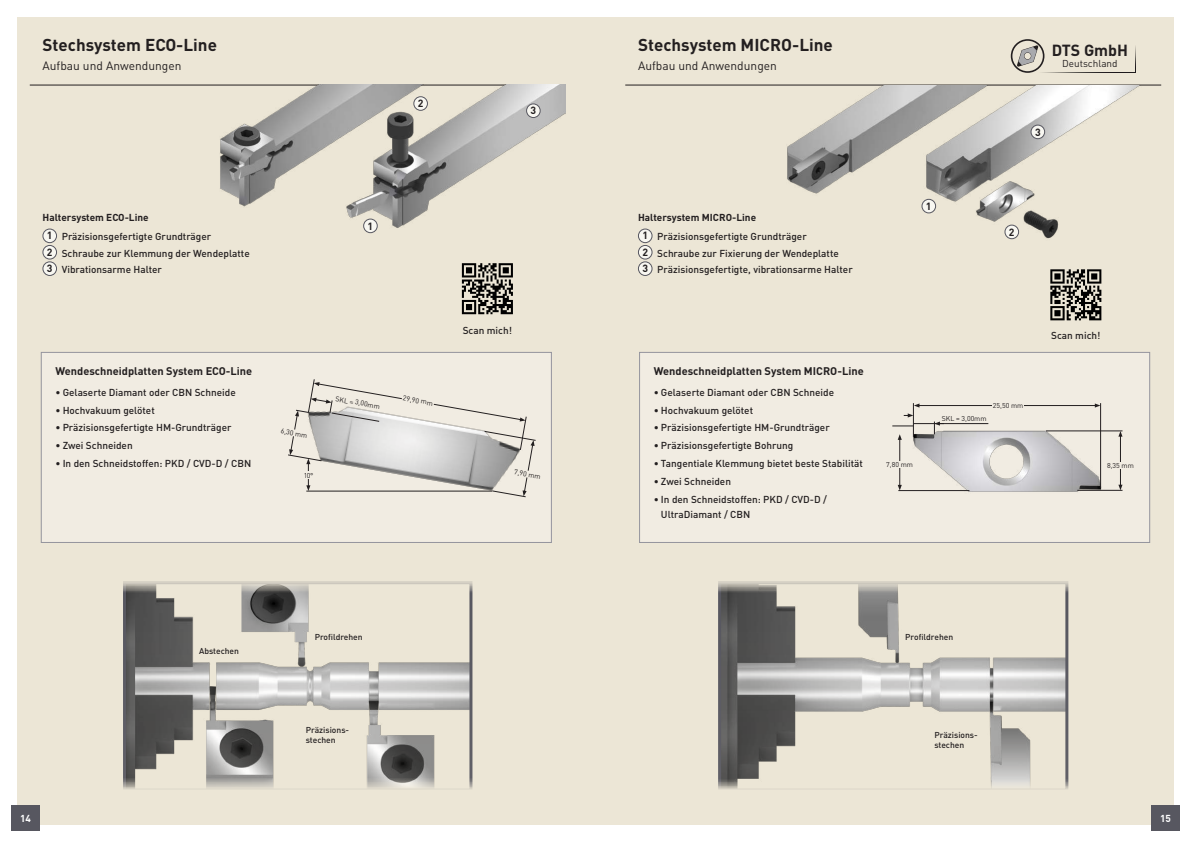
<style>
.page{position:relative;width:1191px;height:842px;background:#fff}
.page>*{position:absolute;margin:0;border:0;box-sizing:border-box;transform-origin:0 0}
.t1{font:700 17px "DIN Pro";color:#231f20}
.t2{font:700 15.9px "DIN Pro";color:#231f20}
.t3{font:12px "DIN Pro";color:#231f20}
.t4{font:700 11px "DIN Pro";color:#231f20}
.t5{font:700 10.4px "DIN Pro";color:#231f20}
.t6{font:500 10px/19.2px "DIN Pro";color:#231f20}
.t7{font:700 10px "DIN Pro";color:#fff}
.t8{font:9.9px "DIN Pro";color:#231f20}
.t9{font:500 8.5px/10.2px "DIN Pro";color:#231f20}
.t10{font:7px "DIN Pro";color:#231f20}
.s1{font-weight:700}
.s2{font-weight:700;font-size:10.4px}
</style>
<div class="page">
<div style="left:17px;top:17px;width:1157px;height:808px;background:#ece6d6"></div>
<div style="left:1151px;top:805px;width:28px;height:26px;background:#575760"></div>
<div style="left:11px;top:805px;width:29px;height:26px;background:#575760"></div>
<svg style="left:1044px;top:72px;width:91px;height:1px"></svg>
<svg style="left:1135px;top:46px;width:1px;height:26px"></svg>
<svg style="left:1010px;top:39px;width:34px;height:34px"></svg>
<hr style="left:30px;top:85px;width:536px;height:1px;background:#231f20">
<hr style="left:625px;top:85px;width:536px;height:1px;background:#231f20">
<div style="left:41px;top:352px;width:510px;height:190px;background:#f1ece2"></div>
<div style="left:41px;top:352px;width:510px;height:191px;border:1px solid #94949d"></div>
<img style="left:209px;top:85px;width:134px;height:122px">
<img style="left:343px;top:85px;width:223px;height:148px">
<img style="left:127px;top:585px;width:341px;height:203px">
<div style="left:123px;top:581px;width:349px;height:211px;border:3px solid #575760"></div>
<svg style="left:288px;top:379px;width:248px;height:118px"></svg>
<div style="left:364px;top:219px;width:13px;height:14px;background:#f8f7f1;border-radius:50%"></div>
<div style="left:363px;top:219px;width:15px;height:14px;border:1px solid #575760;border-radius:50%"></div>
<div style="left:414px;top:97px;width:13px;height:13px;background:#f8f7f1;border-radius:50%"></div>
<div style="left:413px;top:96px;width:15px;height:15px;border:1px solid #575760;border-radius:50%"></div>
<div style="left:526px;top:104px;width:14px;height:14px;background:#f8f7f1;border-radius:50%"></div>
<div style="left:526px;top:104px;width:14px;height:14px;border:1px solid #575760;border-radius:50%"></div>
<svg style="left:462px;top:263px;width:51px;height:51px"></svg>
<div style="left:639px;top:352px;width:510px;height:190px;background:#f1ece2"></div>
<div style="left:639px;top:352px;width:510px;height:191px;border:1px solid #94949d"></div>
<img style="left:780px;top:85px;width:124px;height:109px">
<img style="left:904px;top:85px;width:248px;height:155px">
<img style="left:722px;top:585px;width:342px;height:203px">
<div style="left:718px;top:581px;width:350px;height:211px;border:3px solid #575760"></div>
<img style="left:905px;top:430px;width:200px;height:62px">
<hr style="left:918px;top:405px;width:178px;height:1px;background:#231f20">
<svg style="left:1094px;top:403px;width:6px;height:5px"></svg>
<div style="left:992px;top:403px;width:31px;height:6px;background:#f1ece2"></div>
<hr style="left:913px;top:403px;width:1px;height:34px;background:#231f20">
<hr style="left:1100px;top:403px;width:1px;height:85px;background:#231f20">
<hr style="left:1046px;top:431px;width:76px;height:1px;background:#231f20">
<hr style="left:898px;top:490px;width:71px;height:1px;background:#231f20">
<hr style="left:1077px;top:490px;width:45px;height:1px;background:#231f20">
<hr style="left:913px;top:423px;width:75px;height:1px;background:#231f20">
<svg style="left:934px;top:421px;width:10px;height:13px"></svg>
<div style="left:941px;top:415px;width:45px;height:8px;background:#f1ece2"></div>
<hr style="left:1120px;top:435px;width:1px;height:51px;background:#231f20">
<svg style="left:1118px;top:485px;width:4px;height:5px"></svg>
<svg style="left:1118px;top:431px;width:4px;height:6px"></svg>
<hr style="left:899px;top:438px;width:1px;height:48px;background:#231f20">
<svg style="left:897px;top:434px;width:4px;height:6px"></svg>
<svg style="left:897px;top:485px;width:4px;height:5px"></svg>
<div style="left:1106px;top:462px;width:29px;height:7px;background:#f1ece2"></div>
<div style="left:885px;top:461px;width:29px;height:6px;background:#f1ece2"></div>
<svg style="left:903px;top:403px;width:16px;height:14px"></svg>
<svg style="left:892px;top:426px;width:21px;height:1px"></svg>
<div style="left:922px;top:199px;width:13px;height:14px;background:#f8f7f1;border-radius:50%"></div>
<div style="left:921px;top:199px;width:15px;height:14px;border:1px solid #575760;border-radius:50%"></div>
<div style="left:1031px;top:125px;width:13px;height:14px;background:#f8f7f1;border-radius:50%"></div>
<div style="left:1030px;top:125px;width:15px;height:14px;border:1px solid #575760;border-radius:50%"></div>
<div style="left:1005px;top:225px;width:13px;height:14px;background:#f8f7f1;border-radius:50%"></div>
<div style="left:1004px;top:225px;width:15px;height:14px;border:1px solid #575760;border-radius:50%"></div>
<svg style="left:1050px;top:269px;width:51px;height:51px"></svg>
<div style="left:638px;top:229px;width:14px;height:14px;background:#f8f7f1;border-radius:50%"></div>
<div style="left:638px;top:229px;width:14px;height:14px;border:1px solid #575760;border-radius:50%"></div>
<div style="left:638px;top:245px;width:14px;height:14px;background:#f8f7f1;border-radius:50%"></div>
<div style="left:638px;top:245px;width:14px;height:14px;border:1px solid #575760;border-radius:50%"></div>
<div style="left:638px;top:262px;width:14px;height:13px;background:#f8f7f1;border-radius:50%"></div>
<div style="left:638px;top:261px;width:14px;height:15px;border:1px solid #575760;border-radius:50%"></div>
<div style="left:43px;top:229px;width:14px;height:14px;background:#f8f7f1;border-radius:50%"></div>
<div style="left:43px;top:229px;width:14px;height:14px;border:1px solid #575760;border-radius:50%"></div>
<div style="left:43px;top:245px;width:14px;height:14px;background:#f8f7f1;border-radius:50%"></div>
<div style="left:43px;top:245px;width:14px;height:14px;border:1px solid #575760;border-radius:50%"></div>
<div style="left:43px;top:262px;width:14px;height:13px;background:#f8f7f1;border-radius:50%"></div>
<div style="left:43px;top:261px;width:14px;height:15px;border:1px solid #575760;border-radius:50%"></div>
<h1 class="t1" style="left:43px;top:34px;width:176px">Stechsystem ECO-Line</h1>
<p class="t3" style="left:43px;top:58px;width:140px">Aufbau und Anwendungen</p>
<p class="t5" style="left:418px;top:96px;width:7px">2</p>
<p class="t5" style="left:530px;top:104px;width:7px">3</p>
<p class="t6" style="left:47px;top:207px;width:166px;text-indent:-4px"><span class="s1">Haltersystem ECO-Line<br></span><span class="s2">1</span> Präzisionsgefertigte Grundträger</p>
<p class="t6" style="left:47px;top:244px;width:204px;line-height:16.4px"><span class="s2">2</span> Schraube zur Klemmung der Wendeplatte<br><span class="s2">3</span> Vibrationsarme Halter</p>
<p class="t5" style="left:367px;top:219px;width:7px">1</p>
<p class="t4" style="left:56px;top:364px;width:198px">Wendeschneidplatten System ECO-Line</p>
<p class="t6" style="left:56px;top:382px;width:182px">• Gelaserte Diamant oder CBN Schneide</p>
<p class="t6" style="left:56px;top:400px;width:101px">• Hochvakuum gelötet</p>
<p class="t6" style="left:56px;top:418px;width:177px">• Präzisionsgefertigte HM-Grundträger</p>
<p class="t6" style="left:56px;top:436px;width:79px">• Zwei Schneiden</p>
<p class="t6" style="left:56px;top:453px;width:197px">• In den Schneidstoffen: PKD / CVD-D / CBN</p>
<p class="t10" style="left:282px;top:426px;width:28px;rotate:10deg">6,30 mm</p>
<p class="t10" style="left:304px;top:470px;width:11px">10°</p>
<p class="t10" style="left:336px;top:394px;width:46px;rotate:10deg">SKL = 3,00mm</p>
<p class="t10" style="left:404px;top:393px;width:32px;rotate:10deg">29,90 mm</p>
<p class="t6" style="left:463px;top:320px;width:51px">Scan mich!</p>
<p class="t10" style="left:515px;top:467px;width:28px;rotate:10deg">7,90 mm</p>
<p class="t9" style="left:199px;top:646px;width:41px">Abstechen</p>
<p class="t9" style="left:315px;top:632px;width:49px">Profildrehen</p>
<p class="t9" style="left:306px;top:724px;width:45px">Präzisions&shy;stechen</p>
<h1 class="t1" style="left:638px;top:34px;width:196px">Stechsystem MICRO-Line</h1>
<p class="t3" style="left:638px;top:58px;width:140px">Aufbau und Anwendungen</p>
<h2 class="t2" style="left:1051px;top:40px;width:78px">DTS GmbH</h2>
<p class="t8" style="left:1062px;top:57px;width:57px">Deutschland</p>
<p class="t5" style="left:1035px;top:125px;width:7px">3</p>
<p class="t6" style="left:642px;top:207px;width:166px;text-indent:-4px"><span class="s1">Haltersystem MICRO-Line<br></span><span class="s2">1</span> Präzisionsgefertigte Grundträger</p>
<p class="t6" style="left:642px;top:244px;width:212px;line-height:16.4px"><span class="s2">2</span> Schraube zur Fixierung der Wendeplatte<br><span class="s2">3</span> Präzisionsgefertigte, vibrationsarme Halter</p>
<p class="t4" style="left:654px;top:364px;width:211px">Wendeschneidplatten System MICRO-Line</p>
<p class="t6" style="left:654px;top:382px;width:182px">• Gelaserte Diamant oder CBN Schneide</p>
<p class="t6" style="left:654px;top:400px;width:101px">• Hochvakuum gelötet</p>
<p class="t6" style="left:654px;top:418px;width:177px">• Präzisionsgefertigte HM-Grundträger</p>
<p class="t6" style="left:654px;top:436px;width:141px">• Präzisionsgefertigte Bohrung</p>
<p class="t6" style="left:654px;top:453px;width:210px">• Tangentiale Klemmung bietet beste Stabilität</p>
<p class="t6" style="left:654px;top:471px;width:79px">• Zwei Schneiden</p>
<p class="t6" style="left:661px;top:491px;width:167px;line-height:15px;text-indent:-7px">• In den Schneidstoffen: PKD / CVD-D /<br>UltraDiamant / CBN</p>
<p class="t5" style="left:926px;top:199px;width:7px">1</p>
<p class="t5" style="left:1009px;top:225px;width:7px">2</p>
<p class="t10" style="left:993px;top:401px;width:32px">25,50 mm</p>
<p class="t10" style="left:941px;top:414px;width:46px">SKL = 3,00mm</p>
<p class="t6" style="left:1051px;top:325px;width:51px">Scan mich!</p>
<p class="t10" style="left:886px;top:459px;width:28px">7,80 mm</p>
<p class="t10" style="left:1107px;top:461px;width:28px">8,35 mm</p>
<p class="t9" style="left:905px;top:632px;width:49px">Profildrehen</p>
<p class="t9" style="left:934px;top:729px;width:45px">Präzisions&shy;stechen</p>
<p class="t7" style="left:20px;top:811px;width:12px">14</p>
<p class="t7" style="left:1160px;top:811px;width:12px">15</p>
</div>
